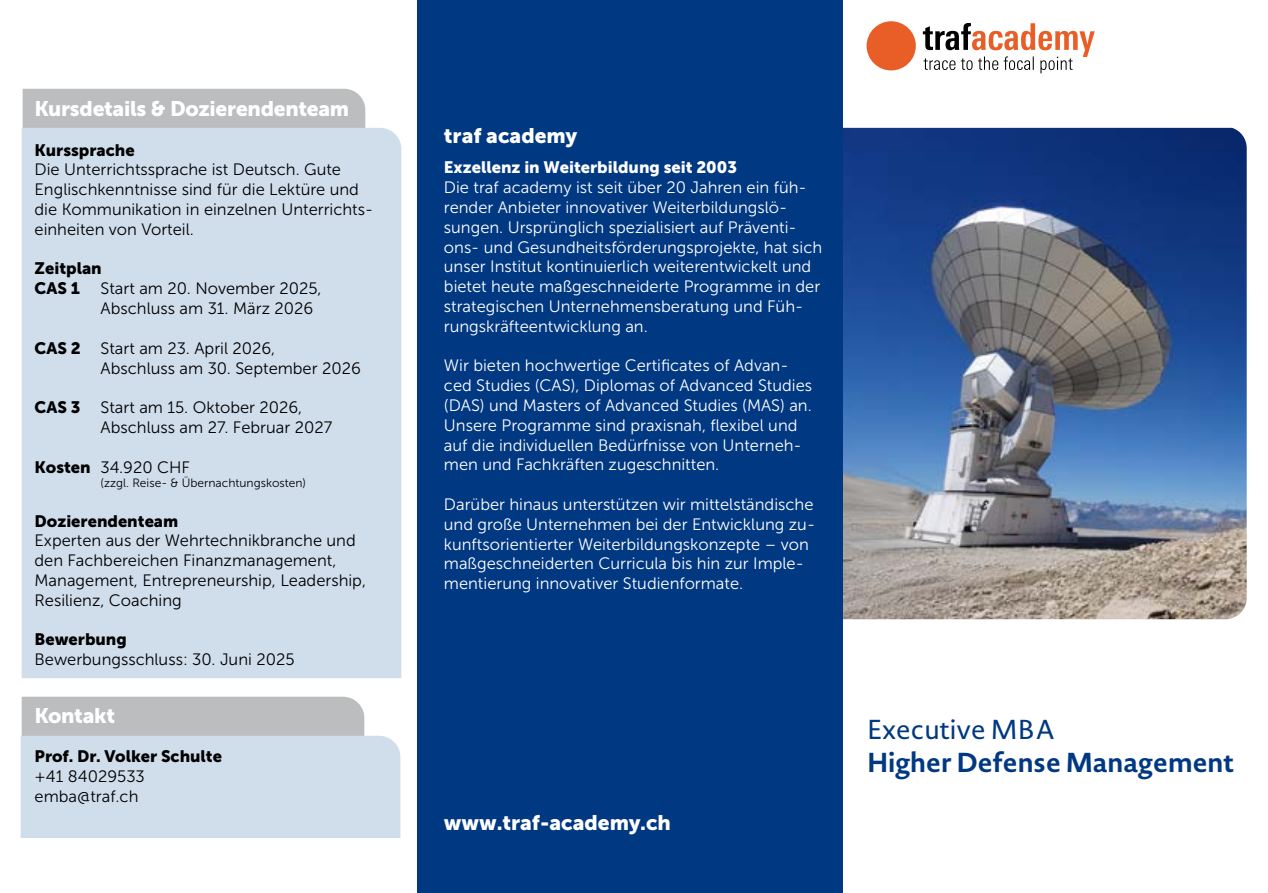
<style>
.page{position:relative;width:1268px;height:893px;background:#fff}
.page>*{position:absolute;margin:0;border:0;box-sizing:border-box;transform-origin:0 0}
.t1{font:700 27px "Novel Sans Pro";color:#003882}
.t2{font:27px "Novel Sans Pro";color:#003882}
.t3{font:21px "Museo Sans 900";letter-spacing:-.01em;color:#fff}
.t4{font:16.5px/19.8px "Museo Sans 300";color:#fff}
.t5{font:16.5px/19.8px "Museo Sans 300";color:#000}
.t6{font:16.5px/19.8px "Museo Sans 900";color:#000}
.t7{font:16.5px "Museo Sans 900";color:#fff}
.t8{font:12px "Museo Sans 300";color:#000}
.s1{font-family:"Museo Sans 900"}
</style>
<div class="page">
<svg style="left:21px;top:697px;width:379px;height:141px;background:#ccd6e1"></svg>
<div style="left:23px;top:89px;width:342px;height:39px;background:#bbbdbe"></div>
<div style="left:22px;top:128px;width:379px;height:550px;background:#d0deec"></div>
<img style="left:842px;top:128px;width:404px;height:491px">
<div style="left:417px;top:0;width:425px;height:893px;background:#003882"></div>
<div style="left:866px;top:21px;width:49px;height:49px;background:#e95e27;border-radius:50%"></div>
<svg style="left:922px;top:23px;width:172px;height:50px"></svg>
<p class="t3" style="left:35px;top:97px;width:316px">Kursdetails &amp; Dozierendenteam</p>
<p class="t6" style="left:35px;top:140px;width:102px">Kurssprache</p>
<p class="t5" style="left:35px;top:160px;width:340px">Die Unterrichtssprache ist Deutsch. Gute Englischkenntnisse sind für die Lektüre und die Kommunikation in einzelnen Unterrichts&shy;einheiten von Vorteil.</p>
<p class="t6" style="left:35px;top:259px;width:69px">Zeitplan<br>CAS 1</p>
<p class="t5" style="left:101px;top:279px;width:222px">Start am 20. November 2025,<br>Abschluss am 31. März 2026</p>
<p class="t5" style="left:101px;top:338px;width:262px;text-indent:-66px"><span class="s1">CAS 2</span> Start am 23. April 2026,<br>Abschluss am 30. September 2026</p>
<p class="t5" style="left:101px;top:398px;width:233px;text-indent:-66px"><span class="s1">CAS 3</span> Start am 15. Oktober 2026,<br>Abschluss am 27. Februar 2027</p>
<p class="t5" style="left:35px;top:457px;width:157px"><span class="s1">Kosten</span> 34.920 CHF</p>
<p class="t8" style="left:101px;top:476px;width:207px">(zzgl. Reise- &amp; Übernachtungskosten)</p>
<p class="t6" style="left:35px;top:511px;width:145px">Dozierendenteam</p>
<p class="t5" style="left:35px;top:531px;width:333px">Experten aus der Wehrtechnikbranche und den Fachbereichen Finanzmanagement, Management, Entrepreneurship, Leadership, Resilienz, Coaching</p>
<p class="t6" style="left:35px;top:630px;width:94px">Bewerbung</p>
<p class="t5" style="left:35px;top:650px;width:261px">Bewerbungsschluss: 30. Juni 2025</p>
<p class="t3" style="left:35px;top:703px;width:82px">Kontakt</p>
<p class="t6" style="left:35px;top:747px;width:189px">Prof. Dr. Volker Schulte</p>
<p class="t5" style="left:35px;top:767px;width:112px">+41 84029533 emba@traf.ch</p>
<p class="t3" style="left:444px;top:123px;width:135px">traf academy</p>
<p class="t7" style="left:444px;top:158px;width:294px">Exzellenz in Weiterbildung seit 2003</p>
<p class="t4" style="left:444px;top:178px;width:380px">Die traf academy ist seit über 20 Jahren ein füh&shy;render Anbieter innovativer Weiterbildungslö&shy;sungen. Ursprünglich spezialisiert auf Präventi&shy;ons- und Gesundheitsförderungsprojekte, hat sich unser Institut kontinuierlich weiterentwickelt und bietet heute maßgeschneiderte Programme in der strategischen Unternehmensberatung und Füh&shy;rungskräfteentwicklung an.</p>
<p class="t4" style="left:444px;top:356px;width:369px">Wir bieten hochwertige Certificates of Advan&shy;ced Studies (CAS), Diplomas of Advanced Studies (DAS) und Masters of Advanced Studies (MAS) an.<br>Unsere Programme sind praxisnah, flexibel und auf die individuellen Bedürfnisse von Unterneh&shy;men und Fachkräften zugeschnitten.</p>
<p class="t4" style="left:444px;top:494px;width:372px">Darüber hinaus unterstützen wir mittelständische und große Unternehmen bei der Entwicklung zu&shy;kunftsorientierter Weiterbildungskonzepte – von maßgeschneiderten Curricula bis hin zur Imple&shy;mentierung innovativer Studienformate.</p>
<p class="t3" style="left:444px;top:811px;width:228px">www.traf-academy.ch</p>
<h1 class="t2" style="left:867px;top:711px;width:189px">Executive MBA</h1>
<h1 class="t1" style="left:867px;top:742px;width:368px">Higher Defense Management</h1>
</div>
